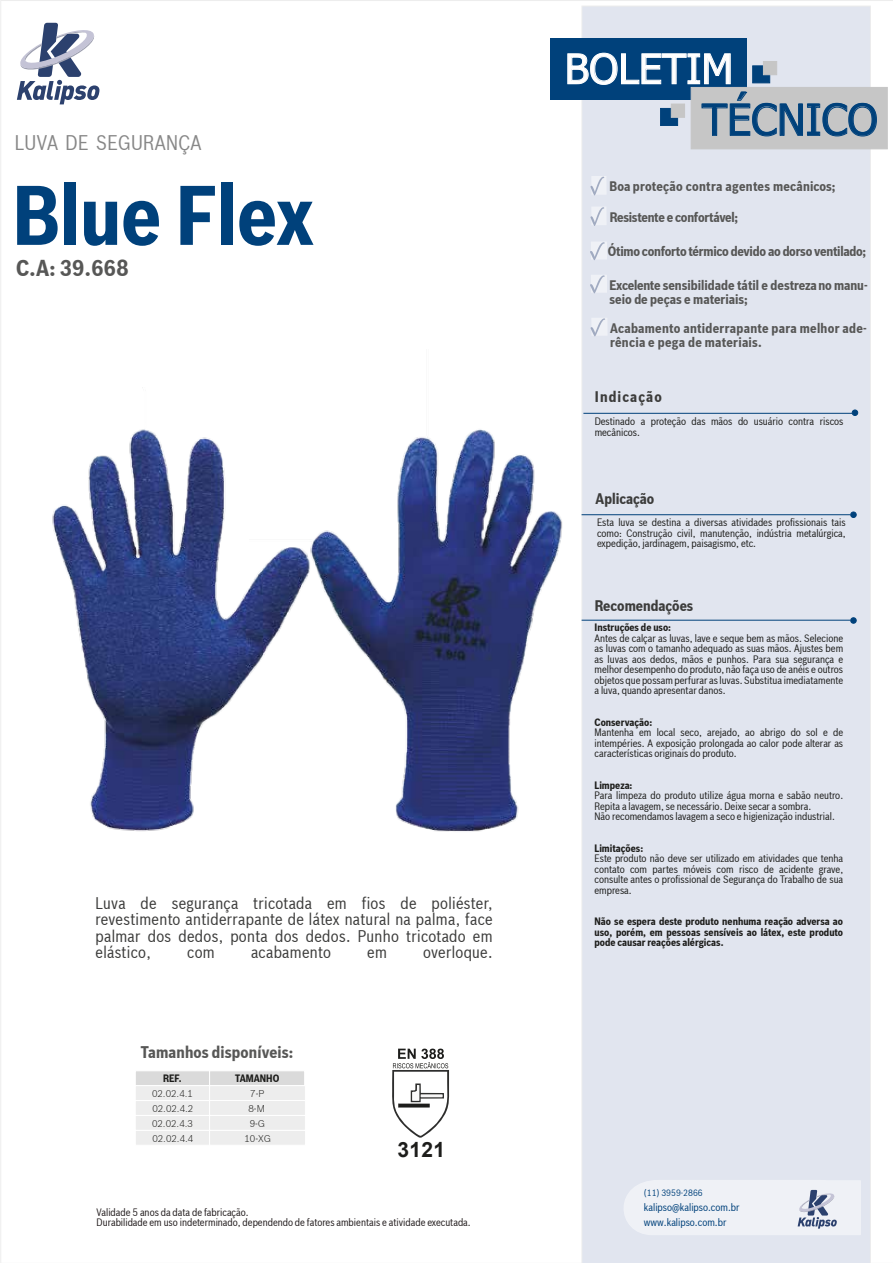
<style>
.page{position:relative;width:893px;height:1263px;background:#fff}
.page>*{position:absolute;margin:0;border:0;box-sizing:border-box;transform-origin:0 0}
.t1{font:700 82.5px "Bosch Sans Cond";color:#00417b}
.t2{font:42.9px "Tahoma";color:#00417b}
.t3{font:41.25px "Tahoma";color:#fff}
.t4{font:700 22.5px "Bosch Sans Cond";color:#575756}
.t5{font:700 21px "Arial";color:#1d1d1b}
.t6{font:20.7px "Bosch Sans Cond";letter-spacing:.02em;color:#878787}
.t7{font:16.5px/16.5px "Bosch Sans Cond";letter-spacing:.02em;color:#3c3c3b;text-align:justify}
.t8{font:700 16.5px "Bosch Sans Cond";letter-spacing:.01em;color:#575756}
.t9{font:700 15px "Bosch Sans Cond";color:#3c3c3b}
.t10{font:700 15px "Bosch Sans Cond";letter-spacing:.075em;color:#3c3c3b}
.t11{font:700 13.5px/13.5px "Bosch Sans Cond";letter-spacing:.02em;color:#575756}
.t12{font:700 13.5px "Bosch Sans Cond";letter-spacing:-.02em;color:#575756}
.t13{font:700 13.5px/13.5px "Bosch Sans Cond";color:#575756}
.t14{font:10.5px/10.5px "Bosch Sans Cond";color:#1d1d1b;text-align:justify}
.t15{font:700 10.5px/10.5px "Bosch Sans Cond";color:#1d1d1b;text-align:justify}
.t16{font:10.5px/10.5px "Bosch Sans Cond";color:#231d1e}
.t17{font:10.5px/15.9px "Bosch Sans Cond";color:#00417b}
.t18{font:300 9.6px "Bosch Sans";color:#1d1d1b}
.t19{font:9px "Bosch Sans Cond";color:#00417b}
</style>
<div class="page">
<div style="left:581px;top:6px;width:289px;height:1257px;background:#e1e5ef"></div>
<div style="left:550px;top:38px;width:196px;height:61px;background:#00417b"></div>
<div style="left:690px;top:87px;width:197px;height:62px;background:#c6c6c6"></div>
<div style="left:752px;top:65px;width:18px;height:18px;background:#00417b;border:1px solid #00417b"></div>
<div style="left:660px;top:108px;width:18px;height:18px;background:#00417b"></div>
<div style="left:763px;top:61px;width:14px;height:14px;background:#c6c6c6"></div>
<div style="left:671px;top:104px;width:14px;height:14px;background:#c6c6c6;border:1px solid #c6c6c6"></div>
<svg style="left:567px;top:53px;width:163px;height:32px"></svg>
<svg style="left:701px;top:92px;width:175px;height:44px"></svg>
<img style="left:591px;top:176px;width:15px;height:19px">
<svg style="left:590px;top:177px;width:14px;height:18px"></svg>
<img style="left:604px;top:207px;width:2px;height:18px">
<svg style="left:590px;top:207px;width:14px;height:19px"></svg>
<img style="left:604px;top:242px;width:3px;height:18px">
<svg style="left:590px;top:242px;width:14px;height:18px"></svg>
<img style="left:604px;top:275px;width:3px;height:18px">
<svg style="left:590px;top:275px;width:14px;height:18px"></svg>
<svg style="left:392px;top:1049px;width:57px;height:89px"></svg>
<div style="left:135px;top:1071px;width:75px;height:15px;background:#dadada;border:1px solid #fff"></div>
<div style="left:209px;top:1071px;width:96px;height:15px;background:#dadada;border:1px solid #fff"></div>
<div style="left:135px;top:1085px;width:75px;height:16px;background:#ededed;border:1px solid #fff"></div>
<div style="left:209px;top:1085px;width:96px;height:16px;background:#ededed;border:1px solid #fff"></div>
<hr style="left:583px;top:413px;width:269px;height:1px;background:#00417b">
<div style="left:851px;top:410px;width:7px;height:6px;border:1px solid #00417b;border-radius:50%"></div>
<hr style="left:581px;top:514px;width:269px;height:1px;background:#00417b">
<svg style="left:850px;top:512px;width:6px;height:6px"></svg>
<hr style="left:581px;top:620px;width:269px;height:1px;background:#00417b">
<div style="left:850px;top:617px;width:6px;height:7px;border:1px solid #00417b;border-radius:50%"></div>
<svg style="left:17px;top:23px;width:82px;height:81px"></svg>
<svg style="left:623px;top:1180px;width:237px;height:55px"></svg>
<img style="left:605px;top:318px;width:2px;height:18px">
<svg style="left:590px;top:318px;width:15px;height:18px"></svg>
<div style="left:135px;top:1100px;width:75px;height:16px;background:#ededed;border:1px solid #fff"></div>
<div style="left:209px;top:1100px;width:96px;height:16px;background:#ededed;border:1px solid #fff"></div>
<div style="left:135px;top:1115px;width:75px;height:16px;background:#ededed;border:1px solid #fff"></div>
<div style="left:209px;top:1115px;width:96px;height:16px;background:#ededed;border:1px solid #fff"></div>
<div style="left:135px;top:1130px;width:75px;height:15px;background:#ededed;border:1px solid #fff"></div>
<div style="left:209px;top:1130px;width:96px;height:15px;background:#ededed;border:1px solid #fff"></div>
<img style="left:0;top:388px;width:249px;height:490px">
<img style="left:249px;top:350px;width:395px;height:507px">
<h3 class="t6" style="left:15px;top:130px;width:188px">LUVA DE SEGURANÇA</h3>
<h1 class="t1" style="left:13px;top:165px;width:303px">Blue Flex</h1>
<h3 class="t4" style="left:16px;top:254px;width:114px">C.A: 39.668</h3>
<h3 class="t7" style="left:95px;top:894px;width:398px">Luva de segurança tricotada em fios de poliéster, revestimento antiderrapante de látex natural na palma, face palmar dos dedos, ponta dos dedos. Punho tricotado em elástico,</h3>
<h3 class="t7" style="left:187px;top:944px;width:29px">com</h3>
<h3 class="t7" style="left:251px;top:944px;width:81px">acabamento</h3>
<h3 class="t7" style="left:367px;top:944px;width:21px">em</h3>
<h3 class="t7" style="left:423px;top:944px;width:71px">overloque.</h3>
<h3 class="t8" style="left:141px;top:1042px;width:154px">Tamanhos disponíveis:</h3>
<p class="t15" style="left:163px;top:1074px;width:20px">REF.</p>
<p class="t15" style="left:235px;top:1073px;width:46px">TAMANHO</p>
<p class="t18" style="left:152px;top:1088px;width:42px">02.02.4.1</p>
<p class="t18" style="left:250px;top:1088px;width:16px">7-P</p>
<p class="t18" style="left:152px;top:1103px;width:42px">02.02.4.2</p>
<p class="t18" style="left:248px;top:1103px;width:18px">8-M</p>
<p class="t18" style="left:152px;top:1118px;width:42px">02.02.4.3</p>
<p class="t18" style="left:250px;top:1118px;width:17px">9-G</p>
<p class="t18" style="left:152px;top:1133px;width:42px">02.02.4.4</p>
<p class="t18" style="left:244px;top:1133px;width:28px">10-XG</p>
<h3 class="t5" style="left:397px;top:1135px;width:49px">3121</h3>
<p class="t16" style="left:97px;top:1207px;width:375px">Validade 5 anos da data de fabricação.<br>Durabilidade em uso indeterminado, dependendo de fatores ambientais e atividade executada.</p>
<h3 class="t3" style="left:565px;top:41px;width:170px">BOLETIM</h3>
<h2 class="t2" style="left:702px;top:91px;width:177px">TÉCNICO</h2>
<p class="t11" style="left:609px;top:180px;width:227px">Boa proteção contra agentes mecânicos;</p>
<p class="t12" style="left:609px;top:209px;width:130px">Resistente e confortável;</p>
<p class="t12" style="left:608px;top:243px;width:260px">Ótimo conforto térmico devido ao dorso ventilado;</p>
<p class="t13" style="left:609px;top:279px;width:259px">Excelente sensibilidade tátil e destreza no manu&shy;seio de peças e materiais;</p>
<p class="t11" style="left:610px;top:322px;width:258px">Acabamento antiderrapante para melhor ade&shy;rência e pega de materiais.</p>
<h3 class="t10" style="left:595px;top:388px;width:68px">Indicação</h3>
<p class="t14" style="left:594px;top:416px;width:250px">Destinado a proteção das mãos do usuário contra riscos mecânicos.</p>
<h3 class="t9" style="left:595px;top:489px;width:60px">Aplicação</h3>
<p class="t14" style="left:597px;top:517px;width:250px">Esta luva se destina a diversas atividades profissionais tais como: Construção civil, manutenção, indústria metalúrgica, expedição, jardinagem, paisagismo, etc.</p>
<h3 class="t9" style="left:594px;top:597px;width:100px">Recomendações</h3>
<p class="t15" style="left:594px;top:622px;width:78px">Instruções de uso:</p>
<p class="t14" style="left:594px;top:632px;width:250px">Antes de calçar as luvas, lave e seque bem as mãos. Selecione as luvas com o tamanho adequado as suas mãos. Ajustes bem as luvas aos dedos, mãos e punhos. Para sua segurança e melhor desempenho do produto, não faça uso de anéis e outros objetos que possam perfurar as luvas. Substitua imediatamente a luva, quando apresentar danos.</p>
<p class="t15" style="left:594px;top:717px;width:59px">Conservação:</p>
<p class="t14" style="left:594px;top:727px;width:250px">Mantenha em local seco, arejado, ao abrigo do sol e de intempéries. A exposição prolongada ao calor pode alterar as características originais do produto.</p>
<p class="t15" style="left:594px;top:780px;width:39px">Limpeza:</p>
<p class="t14" style="left:594px;top:790px;width:250px;text-align:left">Para limpeza do produto utilize água morna e sabão neutro.<br>Repita a lavagem, se necessário. Deixe secar a sombra.<br>Não recomendamos lavagem a seco e higienização industrial.</p>
<p class="t15" style="left:594px;top:843px;width:50px">Limitações:</p>
<p class="t14" style="left:594px;top:853px;width:250px">Este produto não deve ser utilizado em atividades que tenha contato com partes móveis com risco de acidente grave, consulte antes o profissional de Segurança do Trabalho de sua empresa.</p>
<p class="t15" style="left:594px;top:916px;width:250px">Não se espera deste produto nenhuma reação adversa ao uso, porém, em pessoas sensíveis ao látex, este produto pode causar reações alérgicas.</p>
<p class="t19" style="left:644px;top:1187px;width:60px">(11) 3959-2866</p>
<p class="t17" style="left:644px;top:1199px;width:97px">kalipso@kalipso.com.br www.kalipso.com.br</p>
</div>
